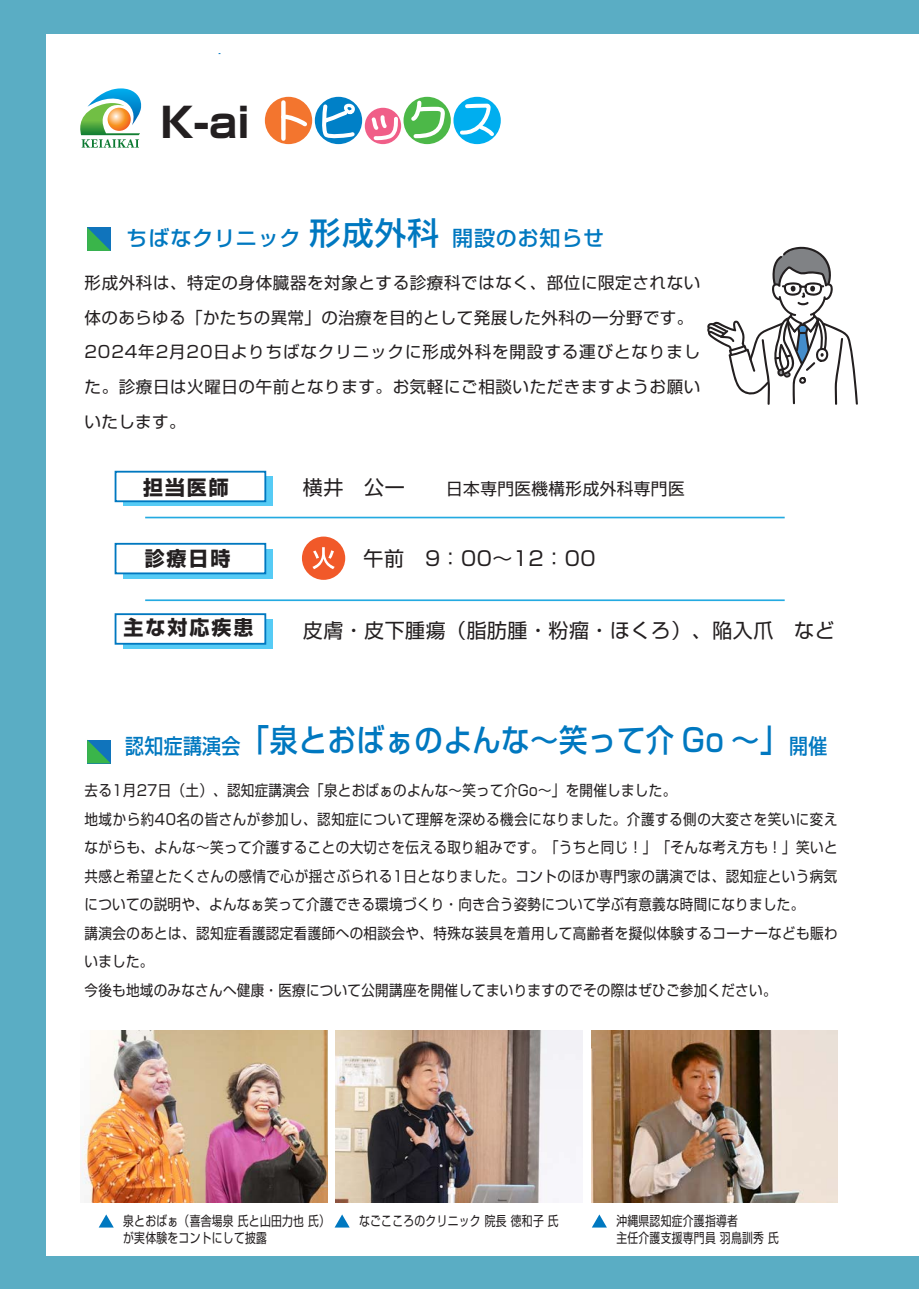
<style>
.page{position:relative;width:919px;height:1289px;background:#fff}
.page>*{position:absolute;margin:0;border:0;box-sizing:border-box;transform-origin:0 0}
.t1{font:700 40.95px "Shin Go Pro";color:#231f20}
.t2{font:500 31.5px "Shin Go Pro";letter-spacing:.02em;color:#0078c0;scale:.9 1}
.t3{font:500 21px "Shin Go Pro";letter-spacing:.04em;color:#0078c0}
.t4{font:19.95px "Shin Go Pro";letter-spacing:.025em;color:#231f20}
.t5{font:700 19.95px "Shin Go Pro";letter-spacing:.1em;color:#231f20}
.t6{font:16.65px "Shin Go Pro";letter-spacing:.025em;color:#231f20}
.t7{font:16.5px/34.5px "Shin Go Pro";letter-spacing:.035em;color:#231f20}
.t8{font:15px/28.5px "Shin Go Pro";letter-spacing:.035em;color:#231f20;scale:.9 1}
.t9{font:13.5px/17.2px "Shin Go Pro";letter-spacing:.025em;color:#231f20;scale:.8 1}
.s1{font-size:31.5px}
.s2{font-size:19.95px}
.s3{font-size:21px}
</style>
<div class="page">
<div style="left:0;top:0;width:906px;height:1288px;background:#5aadc4"></div>
<div style="left:47px;top:34px;width:871px;height:1221px;background:#fff"></div>
<svg style="left:99px;top:1214px;width:15px;height:13px"></svg>
<svg style="left:335px;top:1214px;width:14px;height:13px"></svg>
<svg style="left:592px;top:1214px;width:15px;height:13px"></svg>
<div style="left:123px;top:619px;width:150px;height:29px;background:linear-gradient(to right,#56cbf5,#56cbf5)"></div>
<div style="left:115px;top:614px;width:150px;height:29px;background:#fff"></div>
<div style="left:115px;top:613px;width:151px;height:31px;border:2px solid #0078c0"></div>
<div style="left:123px;top:549px;width:150px;height:29px;background:linear-gradient(to right,#56cbf5,#56cbf5)"></div>
<div style="left:115px;top:544px;width:150px;height:29px;background:#fff"></div>
<div style="left:115px;top:543px;width:151px;height:31px;border:2px solid #0078c0"></div>
<div style="left:123px;top:476px;width:150px;height:30px;background:linear-gradient(to right,#4cc2ef,#4ec4f0)"></div>
<div style="left:115px;top:471px;width:150px;height:30px;background:#fff"></div>
<div style="left:115px;top:471px;width:151px;height:31px;border:2px solid #0078c0"></div>
<svg style="left:80px;top:88px;width:62px;height:60px"></svg>
<div style="left:265px;top:97px;width:47px;height:47px;background:#f3752e;border-radius:50%"></div>
<div style="left:315px;top:97px;width:47px;height:47px;background:#0080c7;border-radius:50%"></div>
<div style="left:365px;top:108px;width:36px;height:36px;background:#f05e88;border-radius:50%"></div>
<div style="left:403px;top:97px;width:48px;height:47px;background:#4cb848;border-radius:50%"></div>
<div style="left:453px;top:97px;width:47px;height:47px;background:#00aeef;border-radius:50%"></div>
<svg style="left:281px;top:102px;width:4px;height:37px"></svg>
<svg style="left:281px;top:113px;width:30px;height:17px"></svg>
<svg style="left:322px;top:102px;width:36px;height:41px"></svg>
<svg style="left:368px;top:113px;width:32px;height:30px"></svg>
<svg style="left:408px;top:99px;width:39px;height:41px"></svg>
<svg style="left:457px;top:102px;width:40px;height:38px"></svg>
<svg style="left:87px;top:740px;width:24px;height:23px"></svg>
<img style="left:80px;top:1030px;width:247px;height:172px">
<img style="left:335px;top:1030px;width:247px;height:172px">
<img style="left:591px;top:1030px;width:246px;height:172px">
<svg style="left:87px;top:227px;width:24px;height:24px"></svg>
<svg style="left:707px;top:246px;width:150px;height:159px"></svg>
<hr style="left:145px;top:516px;width:639px;height:2px;background:#24aae1">
<hr style="left:145px;top:599px;width:639px;height:2px;background:#24aae1">
<div style="left:302px;top:536px;width:43px;height:44px;background:#f15929;border-radius:50%"></div>
<svg style="left:312px;top:547px;width:22px;height:22px"></svg>
<div style="left:893px;top:0;width:25px;height:1288px;background:#5aadc4"></div>
<div style="left:893px;top:34px;width:25px;height:1221px;background:#fff"></div>
<h1 class="t1" style="left:160px;top:90px;width:91px">K-ai</h1>
<h3 class="t3" style="left:127px;top:220px;width:479px">ちばなクリニック <span class="s1">形成外科</span> 開設のお知らせ</h3>
<p class="t7" style="left:84px;top:264px;width:617px">形成外科は、特定の身体臓器を対象とする診療科ではなく、部位に限定されない体のあらゆる「かたちの異常」の治療を目的として発展した外科の一分野です。2024年2月20日よりちばなクリニックに形成外科を開設する運びとなりました。診療日は火曜日の午前となります。お気軽にご相談いただきますようお願いいたします。</p>
<h3 class="t5" style="left:143px;top:471px;width:87px">担当医師</h3>
<p class="t6" style="left:303px;top:474px;width:383px"><span class="s2">横井　公一　　</span>日本専門医機構形成外科専門医</p>
<h3 class="t5" style="left:145px;top:542px;width:87px">診療日時</h3>
<h3 class="t4" style="left:363px;top:542px;width:233px">午前　9：00～12：00</h3>
<h3 class="t5" style="left:123px;top:612px;width:131px">主な対応疾患</h3>
<h3 class="t4" style="left:303px;top:614px;width:533px">皮膚・皮下腫瘍（脂肪腫・粉瘤・ほくろ）、陥入爪　など</h3>
<h2 class="t2" style="left:125px;top:713px;width:781px"><span class="s3">認知症講演会</span>「泉とおばぁのよんな～笑って介 Go ～」<span class="s3">開催</span></h2>
<p class="t8" style="left:84px;top:774px;width:838px">去る1月27日（土）、認知症講演会「泉とおばぁのよんな～笑って介Go～」を開催しました。<br>地域から約40名の皆さんが参加し、認知症について理解を深める機会になりました。介護する側の大変さを笑いに変えながらも、よんな～笑って介護することの大切さを伝える取り組みです。「うちと同じ！」「そんな考え方も！」笑いと共感と希望とたくさんの感情で心が揺さぶられる1日となりました。コントのほか専門家の講演では、認知症という病気についての説明や、よんなぁ笑って介護できる環境づくり・向き合う姿勢について学ぶ有意義な時間になりました。<br>講演会のあとは、認知症看護認定看護師への相談会や、特殊な装具を着用して高齢者を擬似体験するコーナーなども賑わいました。<br>今後も地域のみなさんへ健康・医療について公開講座を開催してまいりますのでその際はぜひご参加ください。</p>
<p class="t9" style="left:123px;top:1210px;width:260px">泉とおばぁ（喜舎場泉 氏と山田力也 氏）が実体験をコントにして披露</p>
<p class="t9" style="left:359px;top:1210px;width:251px">なごこころのクリニック 院長 徳和子 氏</p>
<p class="t9" style="left:616px;top:1210px;width:205px">沖縄県認知症介護指導者<br>主任介護支援専門員 羽鳥訓秀 氏</p>
</div>
